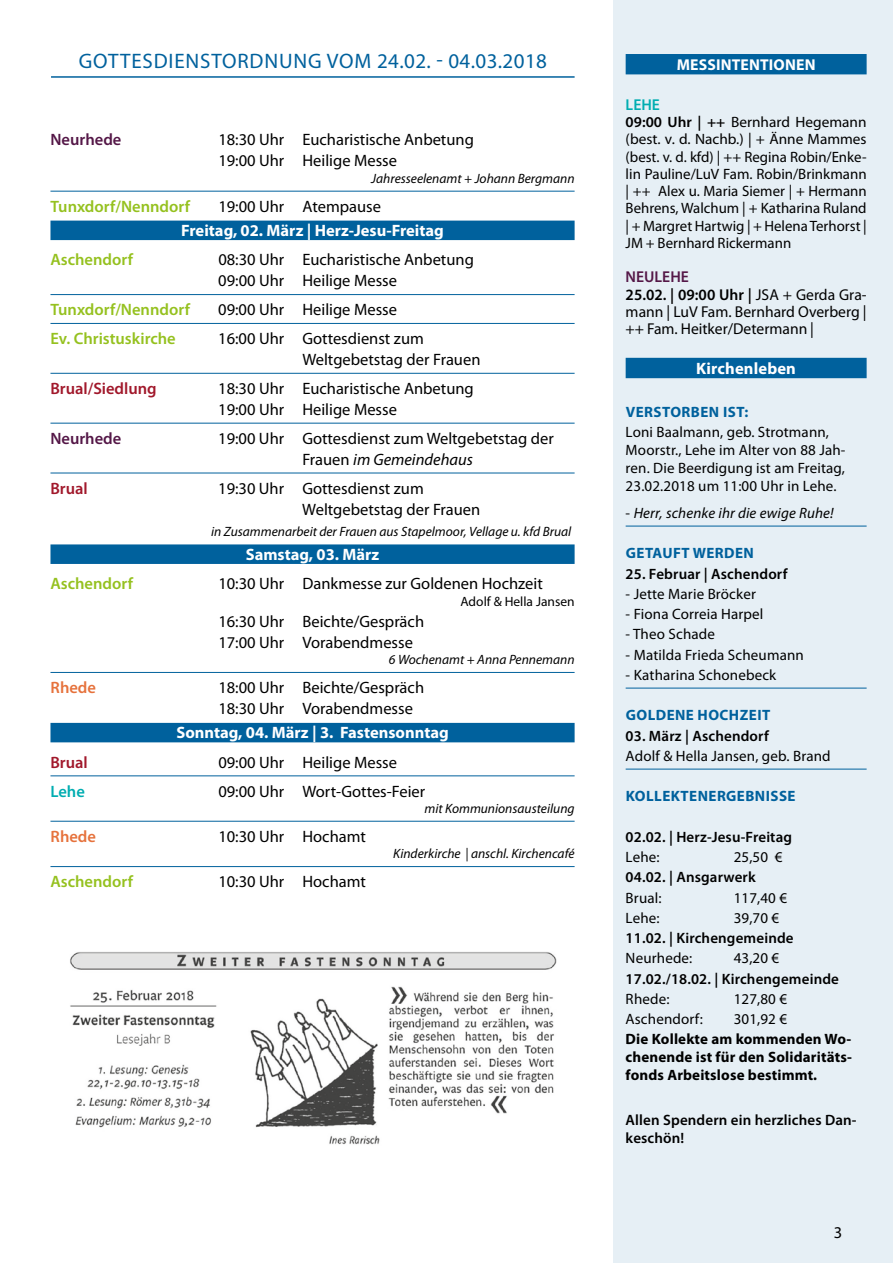
<style>
.page{position:relative;width:893px;height:1263px;background:#fff}
.page>*{position:absolute;margin:0;border:0;box-sizing:border-box;transform-origin:0 0}
.t1{font:21px "Myriad Pro";letter-spacing:.04em;color:#00619d}
.t2{font:16.5px/21px "Myriad Pro";color:#000}
.t3{font:700 16.5px "Myriad Pro";color:#fff}
.t4{font:600 16.5px "Myriad Pro";color:#95c11f}
.t5{font:600 16.5px "Myriad Pro";color:#a1182b}
.t6{font:600 16.5px "Myriad Pro";color:#541747}
.t7{font:600 16.5px "Myriad Pro";color:#e6723c}
.t8{font:600 16.5px "Myriad Pro";color:#00adb1}
.t9{font:15.75px/17.2px "Myriad Pro";color:#000}
.t10{font:700 15.75px "Myriad Pro";letter-spacing:.01em;color:#fff}
.t11{font:600 15.75px "Myriad Pro";color:#00adb1}
.t12{font:15px/17.2px "Myriad Pro";letter-spacing:.01em;color:#000;text-align:justify}
.t13{font:600 15px/18px "Myriad Pro";letter-spacing:.01em;color:#000}
.t14{font:700 15px/18px "Myriad Pro";letter-spacing:.01em;color:#000;text-align:justify}
.t15{font:700 15px "Myriad Pro";letter-spacing:.03em;color:#00619d}
.t16{font:italic 15px "Myriad Pro";letter-spacing:.01em;color:#000}
.t17{font:italic 13.5px "Myriad Pro";color:#000}
.t18{font:13.5px "Myriad Pro";color:#000}
.s1{font-weight:600}
.s2{font-weight:600;color:#541747}
.s3{font-style:normal}
.s4{font-style:italic}
</style>
<div class="page">
<div style="left:613px;top:0;width:280px;height:1263px;background:#e6eff5"></div>
<hr style="left:50px;top:191px;width:525px;height:1px;background:#00619d">
<div style="left:50px;top:221px;width:525px;height:19px;background:#00619d"></div>
<hr style="left:50px;top:294px;width:525px;height:1px;background:#00619d">
<hr style="left:50px;top:323px;width:525px;height:1px;background:#00619d">
<hr style="left:50px;top:373px;width:525px;height:1px;background:#00619d">
<hr style="left:50px;top:423px;width:525px;height:1px;background:#00619d">
<hr style="left:50px;top:473px;width:525px;height:1px;background:#00619d">
<div style="left:50px;top:544px;width:525px;height:20px;background:#00619d"></div>
<hr style="left:50px;top:672px;width:525px;height:1px;background:#00619d">
<div style="left:50px;top:723px;width:525px;height:19px;background:#00619d"></div>
<hr style="left:50px;top:775px;width:525px;height:1px;background:#00619d">
<hr style="left:50px;top:821px;width:525px;height:1px;background:#00619d">
<hr style="left:50px;top:866px;width:525px;height:1px;background:#00619d">
<hr style="left:51px;top:76px;width:524px;height:2px;background:#00619d">
<div style="left:626px;top:54px;width:241px;height:20px;background:#00619d"></div>
<div style="left:626px;top:358px;width:241px;height:20px;background:#00619d"></div>
<hr style="left:626px;top:526px;width:241px;height:1px;background:#00619d">
<hr style="left:626px;top:688px;width:241px;height:1px;background:#00619d">
<hr style="left:626px;top:769px;width:241px;height:1px;background:#00619d">
<img style="left:70px;top:952px;width:487px;height:193px">
<h1 class="t1" style="left:79px;top:48px;width:470px">GOTTESDIENSTORDNUNG VOM 24.02. - 04.03.2018</h1>
<p class="t10" style="left:677px;top:54px;width:140px">MESSINTENTIONEN</p>
<p class="t11" style="left:626px;top:94px;width:36px">LEHE</p>
<p class="t12" style="left:626px;top:113px;width:243px"><span class="s1">09:00 Uhr | ++</span> Bernhard Hegemann (best. v. d. Nachb.) | + Änne Mammes (best. v. d. kfd) | ++ Regina Robin/Enke&shy;lin Pauline/LuV Fam. Robin/Brinkmann | ++ Alex u. Maria Siemer | + Hermann Behrens, Walchum | + Katharina Ruland | + Margret Hartwig | + Helena Terhorst | JM + Bernhard Rickermann</p>
<p class="t9" style="left:626px;top:268px;width:242px"><span class="s2">NEULEHE<br></span><span class="s1">25.02. | 09:00 Uhr |</span> JSA + Gerda Gra&shy;mann | LuV Fam. Bernhard Overberg | ++ Fam. Heitker/Determann |</p>
<p class="t3" style="left:696px;top:357px;width:101px">Kirchenleben</p>
<p class="t15" style="left:626px;top:402px;width:124px">VERSTORBEN IST:</p>
<p class="t12" style="left:626px;top:423px;width:221px;line-height:18px;text-align:left">Loni Baalmann, geb. Strotmann, Moorstr., Lehe im Alter von 88 Jah&shy;ren. Die Beerdigung ist am Freitag, 23.02.2018 um 11:00 Uhr in Lehe.</p>
<p class="t16" style="left:626px;top:503px;width:210px"><span class="s3">-</span> Herr, schenke ihr die ewige Ruhe!</p>
<p class="t15" style="left:626px;top:543px;width:130px">GETAUFT WERDEN</p>
<p class="t13" style="left:626px;top:564px;width:163px">25. Februar | Aschendorf</p>
<p class="t12" style="left:626px;top:585px;width:132px">- Jette Marie Bröcker</p>
<p class="t12" style="left:626px;top:605px;width:139px">- Fiona Correia Harpel</p>
<p class="t12" style="left:626px;top:625px;width:91px">- Theo Schade</p>
<p class="t12" style="left:626px;top:646px;width:180px">- Matilda Frieda Scheumann</p>
<p class="t12" style="left:626px;top:666px;width:152px">- Katharina Schonebeck</p>
<p class="t15" style="left:626px;top:705px;width:146px">GOLDENE HOCHZEIT</p>
<p class="t13" style="left:626px;top:726px;width:145px">03. März | Aschendorf</p>
<p class="t12" style="left:626px;top:747px;width:206px">Adolf &amp; Hella Jansen, geb. Brand</p>
<p class="t15" style="left:626px;top:786px;width:171px">KOLLEKTENERGEBNISSE</p>
<p class="t13" style="left:626px;top:827px;width:168px">02.02. | Herz-Jesu-Freitag</p>
<p class="t12" style="left:626px;top:848px;width:35px">Lehe:</p>
<p class="t12" style="left:734px;top:848px;width:50px">25,50 €</p>
<p class="t13" style="left:626px;top:868px;width:132px">04.02. | Ansgarwerk</p>
<p class="t12" style="left:626px;top:889px;width:37px">Brual:</p>
<p class="t12" style="left:734px;top:889px;width:55px">117,40 €</p>
<p class="t12" style="left:626px;top:909px;width:35px">Lehe:</p>
<p class="t12" style="left:734px;top:909px;width:47px">39,70 €</p>
<p class="t13" style="left:626px;top:929px;width:170px">11.02. | Kirchengemeinde</p>
<p class="t12" style="left:626px;top:949px;width:68px">Neurhede:</p>
<p class="t12" style="left:734px;top:949px;width:47px">43,20 €</p>
<p class="t13" style="left:626px;top:969px;width:215px">17.02./18.02. | Kirchengemeinde</p>
<p class="t12" style="left:626px;top:990px;width:45px">Rhede:</p>
<p class="t12" style="left:734px;top:990px;width:55px">127,80 €</p>
<p class="t12" style="left:626px;top:1010px;width:79px">Aschendorf:</p>
<p class="t12" style="left:734px;top:1010px;width:55px">301,92 €</p>
<p class="t14" style="left:626px;top:1030px;width:228px">Die Kollekte am kommenden Wo&shy;chenende ist für den Solidaritäts&shy;fonds Arbeitslose bestimmt.</p>
<p class="t13" style="left:626px;top:1111px;width:232px">Allen Spendern ein herzliches Dan&shy;keschön!</p>
<p class="t6" style="left:50px;top:129px;width:72px">Neurhede</p>
<p class="t2" style="left:218px;top:129px;width:257px">18:30 Uhr Eucharistische Anbetung<br>19:00 Uhr Heilige Messe</p>
<p class="t17" style="left:371px;top:170px;width:205px">Jahresseelenamt + Johann Bergmann</p>
<p class="t4" style="left:50px;top:196px;width:141px">Tunxdorf/Nenndorf</p>
<p class="t2" style="left:218px;top:195px;width:164px">19:00 Uhr Atempause</p>
<p class="t3" style="left:181px;top:219px;width:264px">Freitag, 02. März | Herz-Jesu-Freitag</p>
<p class="t4" style="left:50px;top:249px;width:84px">Aschendorf</p>
<p class="t2" style="left:218px;top:249px;width:257px">08:30 Uhr Eucharistische Anbetung<br>09:00 Uhr Heilige Messe</p>
<p class="t4" style="left:50px;top:299px;width:141px">Tunxdorf/Nenndorf</p>
<p class="t2" style="left:218px;top:299px;width:180px">09:00 Uhr Heilige Messe</p>
<p class="t4" style="left:50px;top:328px;width:127px">Ev. Christuskirche</p>
<p class="t2" style="left:302px;top:328px;width:180px;text-indent:-84px">16:00 Uhr Gottesdienst zum<br>Weltgebetstag der Frauen</p>
<p class="t5" style="left:50px;top:378px;width:108px">Brual/Siedlung</p>
<p class="t2" style="left:218px;top:378px;width:257px">18:30 Uhr Eucharistische Anbetung<br>19:00 Uhr Heilige Messe</p>
<p class="t6" style="left:50px;top:428px;width:72px">Neurhede</p>
<p class="t2" style="left:218px;top:427px;width:337px;text-align:center">19:00 Uhr Gottesdienst zum Weltgebetstag der<br>Frauen <span class="s4">im Gemeindehaus</span></p>
<p class="t5" style="left:50px;top:478px;width:39px">Brual</p>
<p class="t2" style="left:302px;top:477px;width:180px;text-indent:-84px">19:30 Uhr Gottesdienst zum<br>Weltgebetstag der Frauen</p>
<p class="t17" style="left:211px;top:523px;width:362px">in Zusammenarbeit der Frauen aus Stapelmoor, Vellage u. kfd Brual</p>
<p class="t3" style="left:246px;top:543px;width:135px">Samstag, 03. März</p>
<p class="t4" style="left:50px;top:573px;width:84px">Aschendorf</p>
<p class="t2" style="left:218px;top:573px;width:326px">10:30 Uhr Dankmesse zur Goldenen Hochzeit</p>
<p class="t18" style="left:461px;top:593px;width:116px">Adolf &amp; Hella Jansen</p>
<p class="t2" style="left:218px;top:610px;width:207px">16:30 Uhr Beichte/Gespräch<br>17:00 Uhr Vorabendmesse</p>
<p class="t17" style="left:389px;top:651px;width:187px">6 Wochenamt + Anna Pennemann</p>
<p class="t7" style="left:50px;top:677px;width:47px">Rhede</p>
<p class="t2" style="left:218px;top:677px;width:207px">18:00 Uhr Beichte/Gespräch<br>18:30 Uhr Vorabendmesse</p>
<p class="t3" style="left:176px;top:722px;width:274px">Sonntag, 04. März | 3. Fastensonntag</p>
<p class="t5" style="left:50px;top:752px;width:39px">Brual</p>
<p class="t2" style="left:218px;top:751px;width:180px">09:00 Uhr Heilige Messe</p>
<p class="t8" style="left:50px;top:780px;width:36px">Lehe</p>
<p class="t2" style="left:218px;top:780px;width:208px">09:00 Uhr Wort-Gottes-Feier</p>
<p class="t17" style="left:425px;top:800px;width:152px">mit Kommunionsausteilung</p>
<p class="t7" style="left:50px;top:826px;width:47px">Rhede</p>
<p class="t2" style="left:218px;top:825px;width:149px">10:30 Uhr Hochamt</p>
<p class="t17" style="left:393px;top:845px;width:183px">Kinderkirche | anschl. Kirchencafé</p>
<p class="t4" style="left:50px;top:871px;width:84px">Aschendorf</p>
<p class="t2" style="left:218px;top:871px;width:149px">10:30 Uhr Hochamt</p>
<p class="t2" style="left:834px;top:1221px;width:10px">3</p>
</div>
